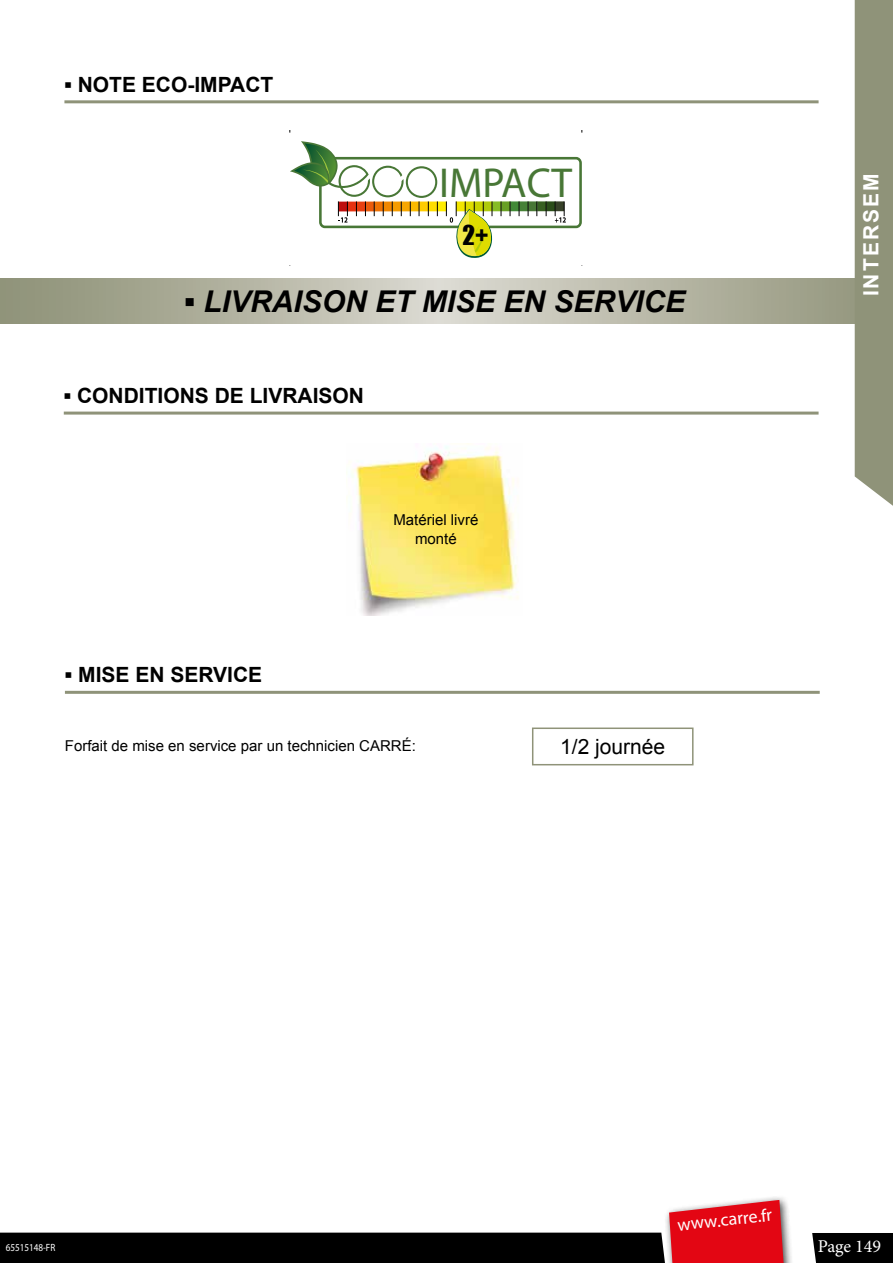
<style>
.page{position:relative;width:893px;height:1263px;background:#fff}
.page>*{position:absolute;margin:0;border:0;box-sizing:border-box;transform-origin:0 0}
.t1{font:42px "Myriad Pro";color:#487736}
.t2{font:italic 700 30px "Arial";color:#000}
.t3{font:25.2px "Impact";color:#000}
.t4{font:700 21px "Arial";color:#000}
.t5{font:21px "Arial";color:#000}
.t6{font:700 21px "Arial";letter-spacing:.1em;color:#fff}
.t7{font:18px "Myriad Pro";color:#fff}
.t8{font:18px "Minion Pro";letter-spacing:-.005em;color:#fff}
.t9{font:15px/19.5px "Arial";color:#000;text-align:center}
.t10{font:10.5px "Myriad Pro";color:#fff;scale:.87 1}
</style>
<div class="page">
<div style="left:812px;top:1233px;width:81px;height:30px;background:#000"></div>
<img style="left:352px;top:443px;width:167px;height:172px">
<svg style="left:0;top:278px;width:855px;height:45px;background:#b5b6a5"></svg>
<hr style="left:65px;top:691px;width:755px;height:3px;background:#8f9379">
<div style="left:532px;top:727px;width:161px;height:38px;border:2px solid #8f9379"></div>
<hr style="left:64px;top:100px;width:755px;height:3px;background:#8f9379">
<div style="left:319px;top:157px;width:263px;height:71px;border:3px solid #487736;border-radius:5px"></div>
<div style="left:546px;top:201px;width:9px;height:10px;background:#2b4d1a"></div>
<div style="left:537px;top:201px;width:9px;height:10px;background:#386022"></div>
<div style="left:528px;top:201px;width:9px;height:10px;background:#487736"></div>
<div style="left:519px;top:201px;width:9px;height:10px;background:#468137"></div>
<div style="left:510px;top:201px;width:9px;height:10px;background:#418937"></div>
<div style="left:501px;top:201px;width:9px;height:10px;background:#68a025"></div>
<div style="left:438px;top:201px;width:9px;height:10px;background:#ffed00"></div>
<svg style="left:510px;top:201px;width:1px;height:15px"></svg>
<svg style="left:519px;top:201px;width:1px;height:15px"></svg>
<svg style="left:528px;top:201px;width:1px;height:15px"></svg>
<svg style="left:537px;top:201px;width:1px;height:15px"></svg>
<svg style="left:546px;top:201px;width:1px;height:15px"></svg>
<svg style="left:555px;top:201px;width:11px;height:22px"></svg>
<svg style="left:446px;top:201px;width:56px;height:57px"></svg>
<svg style="left:289px;top:130px;width:149px;height:93px"></svg>
<hr style="left:64px;top:412px;width:755px;height:3px;background:#8f9379">
<div style="left:663px;top:1194px;width:133px;height:69px;background:#000;opacity:.75"></div>
<svg style="left:0;top:1200px;width:784px;height:63px"></svg>
<div style="left:855px;top:0;width:38px;height:506px;background:#8f9379"></div>
<h3 class="t4" style="left:64px;top:70px;width:210px">▪ NOTE ECO-IMPACT</h3>
<h1 class="t1" style="left:439px;top:157px;width:135px">IMPACT</h1>
<h3 class="t3" style="left:463px;top:216px;width:27px">2+</h3>
<h2 class="t2" style="left:184px;top:281px;width:502px">▪ LIVRAISON ET MISE EN SERVICE</h2>
<h3 class="t4" style="left:64px;top:382px;width:302px">▪ CONDITIONS DE LIVRAISON</h3>
<p class="t9" style="left:393px;top:510px;width:87px">Matériel livré monté</p>
<h3 class="t4" style="left:65px;top:661px;width:199px">▪ MISE EN SERVICE</h3>
<p class="t9" style="left:65px;top:736px;width:352px">Forfait de mise en service par un technicien CARRÉ:</p>
<h3 class="t5" style="left:560px;top:733px;width:107px">1/2 journée</h3>
<h3 class="t6" style="left:857px;top:296px;width:125px;rotate:-90deg">INTERSEM</h3>
<p class="t10" style="left:6px;top:1241px;width:59px">65515148-FR</p>
<p class="t7" style="left:676px;top:1214px;width:97px;rotate:-6deg">www.carre.fr</p>
<p class="t8" style="left:818px;top:1234px;width:65px">Page 149</p>
</div>
